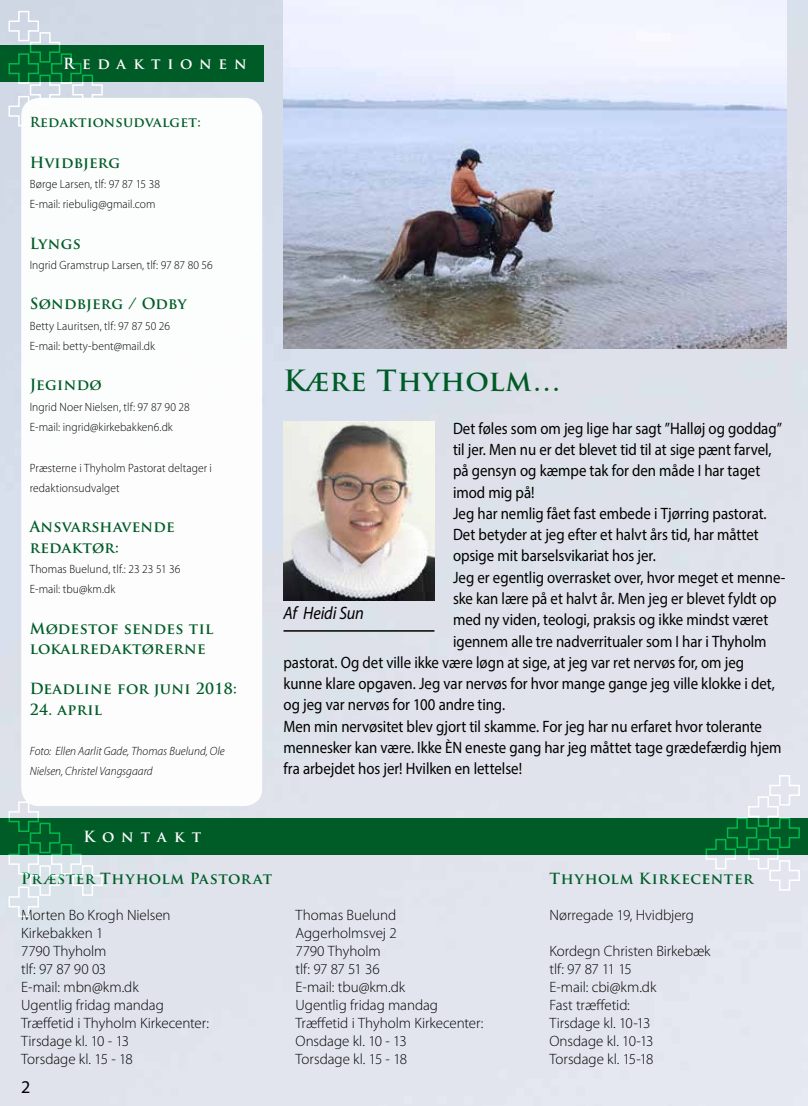
<style>
.page{position:relative;width:808px;height:1106px;background:#e0e3ec}
.page>*{position:absolute;margin:0;border:0;box-sizing:border-box;transform-origin:0 0}
.t1{font:700 28.5px "Trajan Pro";letter-spacing:.025em;color:#005c27}
.t2{font:italic 18px "Myriad Pro";letter-spacing:-.01em;color:#000;scale:.91 1}
.t3{font:18px "Myriad Pro";color:#000}
.t4{font:16.5px "Myriad Pro";color:#000;scale:.9 1}
.t5{font:300 15px/18px "Myriad Pro";letter-spacing:-.005em;color:#000}
.t6{font:700 15px/20.2px "Trajan Pro";letter-spacing:.025em;color:#005c27}
.t7{font:700 15px "Trajan Pro";letter-spacing:.46em;color:#fff}
.t8{font:700 15px "Trajan Pro";letter-spacing:.045em;color:#005c27}
.t9{font:700 13.5px "Trajan Pro";letter-spacing:.025em;color:#005c27}
.t10{font:300 12px/20.2px "Myriad Pro";letter-spacing:.005em;color:#000;scale:.96 1}
.t11{font:italic 300 12px/20.2px "Myriad Pro";color:#000;scale:.96 1}
</style>
<div class="page">
<div style="left:21px;top:98px;width:241px;height:708px;background:#fff;border-radius:18px"></div>
<div style="left:0;top:818px;width:808px;height:36px;background:#005c27"></div>
<div style="left:0;top:45px;width:264px;height:36px;background:#005c27"></div>
<svg style="left:8px;top:10px;width:96px;height:117px"></svg>
<svg style="left:705px;top:774px;width:96px;height:117px"></svg>
<img style="left:284px;top:421px;width:150px;height:180px">
<hr style="left:283px;top:630px;width:151px;height:1px;background:#000">
<img style="left:283px;top:0;width:504px;height:349px">
<svg style="left:8px;top:800px;width:96px;height:117px"></svg>
<p class="t7" style="left:63px;top:54px;width:185px">Redaktionen</p>
<p class="t9" style="left:30px;top:114px;width:173px">Redaktionsudvalget:</p>
<p class="t6" style="left:30px;top:152px;width:92px">Hvidbjerg</p>
<p class="t10" style="left:30px;top:174px;width:137px">Børge Larsen, tlf: 97 87 15 38<br>E-mail: riebulig@gmail.com</p>
<p class="t6" style="left:30px;top:233px;width:53px">Lyngs</p>
<p class="t10" style="left:30px;top:255px;width:192px">Ingrid Gramstrup Larsen, tlf: 97 87 80 56</p>
<p class="t6" style="left:30px;top:294px;width:158px">Søndbjerg / Odby</p>
<p class="t10" style="left:30px;top:315px;width:148px">Betty Lauritsen, tlf: 97 87 50 26<br>E-mail: betty-bent@mail.dk</p>
<p class="t6" style="left:30px;top:375px;width:74px">Jegindø</p>
<p class="t10" style="left:30px;top:396px;width:168px">Ingrid Noer Nielsen, tlf: 97 87 90 28<br>E-mail: ingrid@kirkebakken6.dk</p>
<p class="t10" style="left:30px;top:457px;width:191px">Præsterne i Thyholm Pastorat deltager i redaktionsudvalget</p>
<p class="t6" style="left:30px;top:517px;width:147px">Ansvarshavende redaktør:</p>
<p class="t10" style="left:30px;top:558px;width:159px">Thomas Buelund, tlf.: 23 23 51 36<br>E-mail: tbu@km.dk</p>
<p class="t6" style="left:30px;top:618px;width:185px">Mødestof sendes til lokalredaktørerne</p>
<p class="t6" style="left:30px;top:679px;width:209px">Deadline for juni 2018:</p>
<p class="t6" style="left:30px;top:699px;width:74px">24. april</p>
<p class="t11" style="left:30px;top:741px;width:205px">Foto: Ellen Aarlit Gade, Thomas Buelund, Ole<br>Nielsen, Christel Vangsgaard</p>
<p class="t7" style="left:84px;top:827px;width:119px">Kontakt</p>
<h1 class="t1" style="left:283px;top:363px;width:279px">Kære Thyholm…</h1>
<p class="t4" style="left:453px;top:418px;width:367px">Det føles som om jeg lige har sagt ”Halløj og goddag”</p>
<p class="t4" style="left:453px;top:439px;width:355px">til jer. Men nu er det blevet tid til at sige pænt farvel,</p>
<p class="t4" style="left:453px;top:460px;width:343px">på gensyn og kæmpe tak for den måde I har taget</p>
<p class="t4" style="left:453px;top:482px;width:92px">imod mig på!</p>
<p class="t4" style="left:453px;top:503px;width:350px">Jeg har nemlig fået fast embede i Tjørring pastorat.</p>
<p class="t4" style="left:453px;top:524px;width:341px">Det betyder at jeg efter et halvt års tid, har måttet</p>
<p class="t4" style="left:453px;top:546px;width:227px">opsige mit barselsvikariat hos jer.</p>
<p class="t4" style="left:453px;top:567px;width:371px">Jeg er egentlig overrasket over, hvor meget et menne-</p>
<p class="t4" style="left:453px;top:588px;width:361px">ske kan lære på et halvt år. Men jeg er blevet fyldt op</p>
<p class="t4" style="left:453px;top:609px;width:352px">med ny viden, teologi, praksis og ikke mindst været</p>
<p class="t4" style="left:453px;top:631px;width:350px">igennem alle tre nadverritualer som I har i Thyholm</p>
<p class="t4" style="left:283px;top:652px;width:513px">pastorat. Og det ville ikke være løgn at sige, at jeg var ret nervøs for, om jeg</p>
<p class="t4" style="left:283px;top:673px;width:547px">kunne klare opgaven. Jeg var nervøs for hvor mange gange jeg ville klokke i det,</p>
<p class="t4" style="left:283px;top:694px;width:248px">og jeg var nervøs for 100 andre ting.</p>
<p class="t4" style="left:283px;top:716px;width:533px">Men min nervøsitet blev gjort til skamme. For jeg har nu erfaret hvor tolerante</p>
<p class="t4" style="left:283px;top:737px;width:555px">mennesker kan være. Ikke ÈN eneste gang har jeg måttet tage grædefærdig hjem</p>
<p class="t4" style="left:283px;top:758px;width:267px">fra arbejdet hos jer! Hvilken en lettelse!</p>
<p class="t2" style="left:283px;top:602px;width:90px">Af Heidi Sun</p>
<p class="t6" style="left:21px;top:868px;width:253px">Pr æster Thyholm Pastorat</p>
<p class="t5" style="left:21px;top:905px;width:189px">Morten Bo Krogh Nielsen<br>Kirkebakken 1<br>7790 Thyholm<br>tlf: 97 87 90 03<br>E-mail: mbn@km.dk<br>Ugentlig fridag mandag<br>Træffetid i Thyholm Kirkecenter:<br>Tirsdage kl. 10 - 13<br>Torsdage kl. 15 - 18</p>
<p class="t5" style="left:296px;top:905px;width:189px">Thomas Buelund<br>Aggerholmsvej 2<br>7790 Thyholm<br>tlf: 97 87 51 36<br>E-mail: tbu@km.dk<br>Ugentlig fridag mandag<br>Træffetid i Thyholm Kirkecenter:<br>Onsdage kl. 10 - 13<br>Torsdage kl. 15 - 18</p>
<p class="t3" style="left:21px;top:1076px;width:11px">2</p>
<p class="t8" style="left:549px;top:868px;width:205px">Thyholm Kirkecenter</p>
<p class="t5" style="left:549px;top:905px;width:146px">Nørregade 19, Hvidbjerg</p>
<p class="t5" style="left:549px;top:941px;width:163px">Kordegn Christen Birkebæk tlf: 97 87 11 15<br>E-mail: cbi@km.dk<br>Fast træffetid:<br>Tirsdage kl. 10-13<br>Onsdage kl. 10-13<br>Torsdage kl. 15-18</p>
</div>
